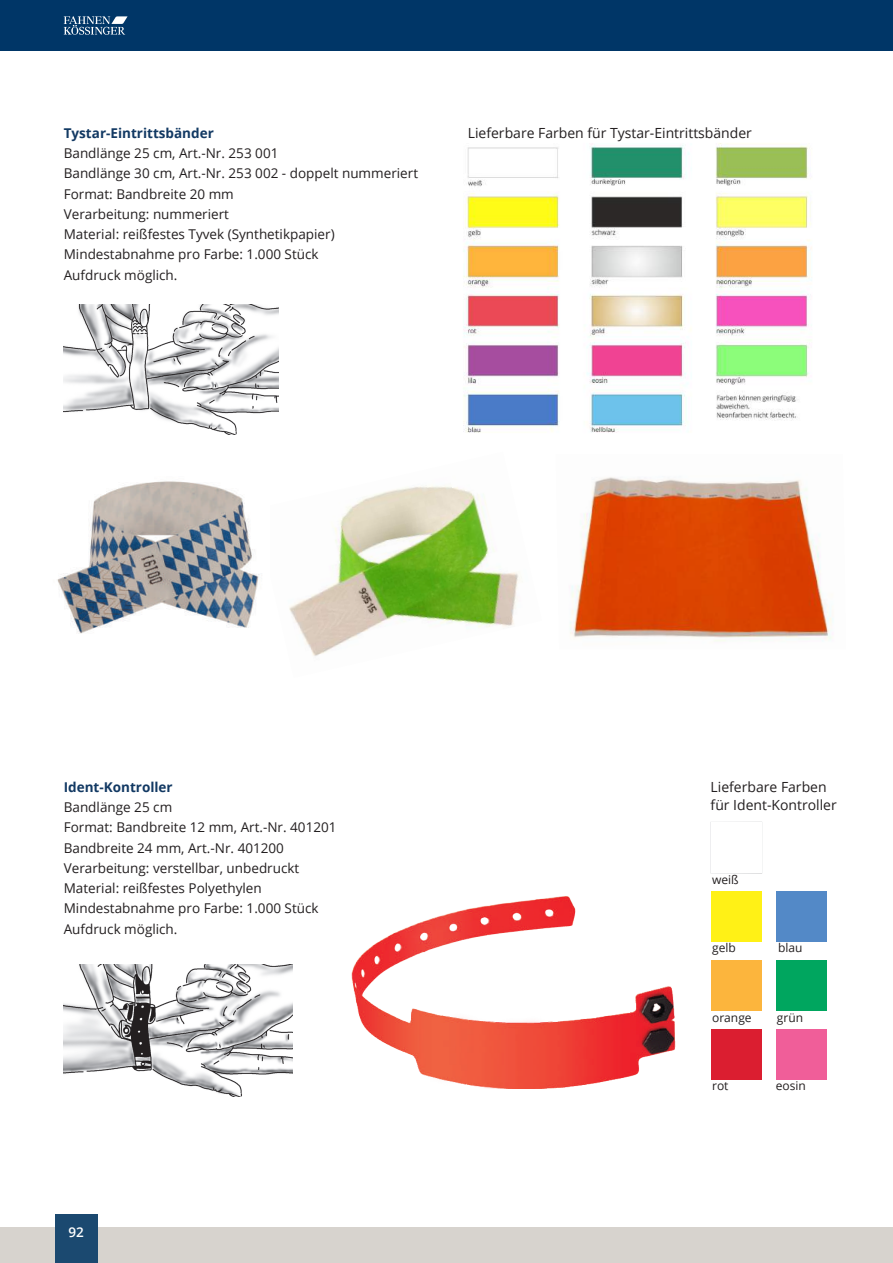
<style>
.page{position:relative;width:893px;height:1263px;background:#fff}
.page>*{position:absolute;margin:0;border:0;box-sizing:border-box;transform-origin:0 0}
.t1{font:13.95px/17.4px "Open Sans";color:#231f20}
.t2{font:13.5px/20.2px "Open Sans";color:#231f20}
.t3{font:700 13.5px "Open Sans";color:#123963}
.t4{font:600 13.5px "Open Sans";color:#fff}
.t5{font:12px "Open Sans";color:#231f20}
</style>
<div class="page">
<div style="left:0;top:0;width:893px;height:51px;background:#003667"></div>
<svg style="left:64px;top:16px;width:64px;height:19px"></svg>
<div style="left:0;top:1227px;width:893px;height:36px;background:#d7d3ce"></div>
<div style="left:776px;top:891px;width:51px;height:51px;background:#5389c7"></div>
<div style="left:711px;top:960px;width:51px;height:51px;background:#fcb53d"></div>
<div style="left:776px;top:960px;width:51px;height:51px;background:#00a65f"></div>
<div style="left:711px;top:1029px;width:51px;height:51px;background:#db1e30"></div>
<div style="left:776px;top:1029px;width:51px;height:51px;background:#f05e99"></div>
<div style="left:711px;top:891px;width:51px;height:51px;background:#fff116"></div>
<img style="left:63px;top:964px;width:229px;height:132px">
<img style="left:351px;top:896px;width:325px;height:193px">
<img style="left:289px;top:485px;width:231px;height:171px">
<img style="left:57px;top:481px;width:203px;height:153px">
<img style="left:570px;top:477px;width:264px;height:164px">
<img style="left:63px;top:305px;width:216px;height:129px">
<img style="left:463px;top:143px;width:349px;height:290px">
<div style="left:55px;top:1214px;width:43px;height:49px;background:#1b4970"></div>
<p class="t3" style="left:64px;top:123px;width:151px">Tystar-Eintrittsbänder</p>
<p class="t2" style="left:64px;top:143px;width:356px">Bandlänge 25 cm, Art.-Nr. 253 001<br>Bandlänge 30 cm, Art.-Nr. 253 002 - doppelt nummeriert Format: Bandbreite 20 mm<br>Verarbeitung: nummeriert<br>Material: reißfestes Tyvek (Synthetikpapier)<br>Mindestabnahme pro Farbe: 1.000 Stück<br>Aufdruck möglich.</p>
<p class="t1" style="left:468px;top:124px;width:286px">Lieferbare Farben für Tystar-Eintrittsbänder</p>
<p class="t3" style="left:64px;top:777px;width:110px">Ident-Kontroller</p>
<p class="t2" style="left:64px;top:797px;width:274px">Bandlänge 25 cm<br>Format: Bandbreite 12 mm, Art.-Nr. 401201<br>Bandbreite 24 mm, Art.-Nr. 401200<br>Verarbeitung: verstellbar, unbedruckt<br>Material: reißfestes Polyethylen<br>Mindestabnahme pro Farbe: 1.000 Stück<br>Aufdruck möglich.</p>
<p class="t4" style="left:69px;top:1223px;width:17px">92</p>
<p class="t1" style="left:711px;top:778px;width:128px">Lieferbare Farben für Ident-Kontroller</p>
<p class="t5" style="left:712px;top:871px;width:28px">weiß</p>
<p class="t5" style="left:712px;top:940px;width:25px">gelb</p>
<p class="t5" style="left:712px;top:1009px;width:41px">orange</p>
<p class="t5" style="left:778px;top:940px;width:26px">blau</p>
<p class="t5" style="left:777px;top:1009px;width:28px">grün</p>
<p class="t5" style="left:712px;top:1078px;width:18px">rot</p>
<p class="t5" style="left:776px;top:1078px;width:32px">eosin</p>
</div>
